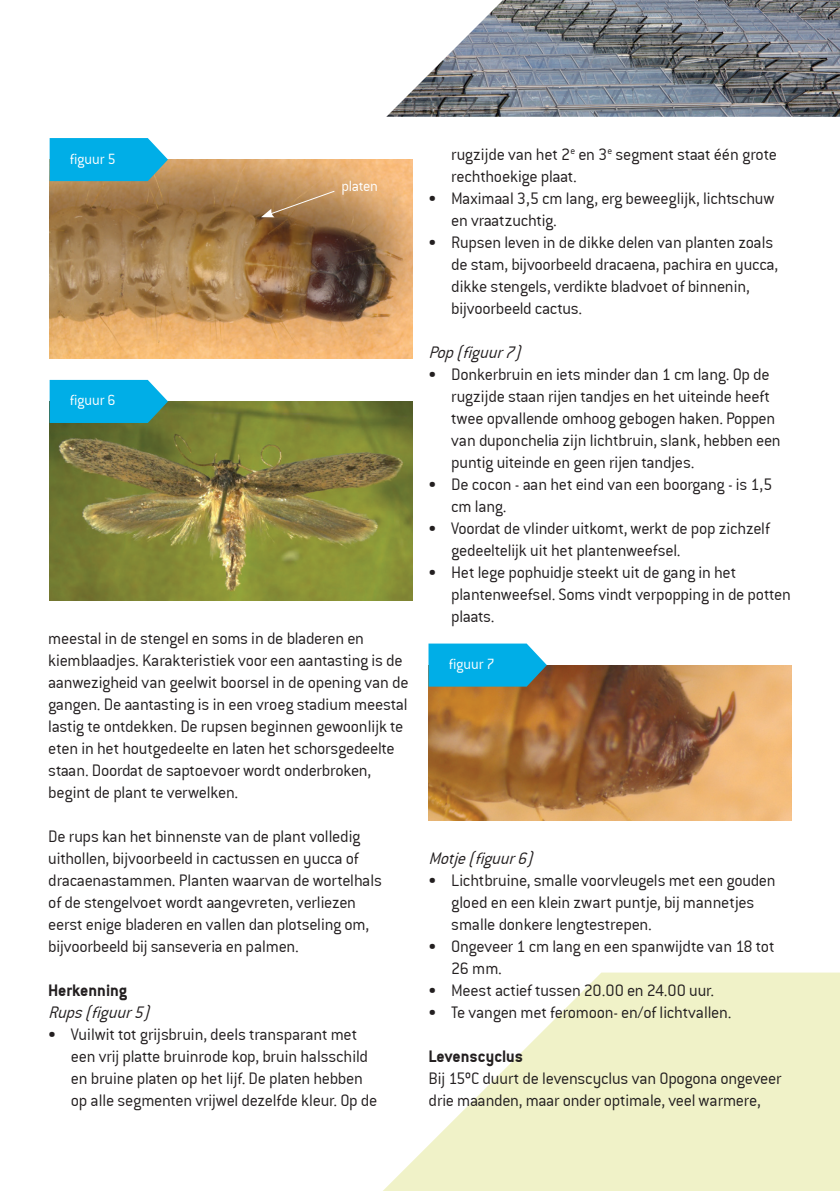
<style>
.page{position:relative;width:840px;height:1191px;background:#fff}
.page>*{position:absolute;margin:0;border:0;box-sizing:border-box;transform-origin:0 0}
.t1{font:18px/22px "Conduit ITCTT Light";letter-spacing:-.015em;color:#231f20}
.t2{font:italic 18px "Conduit ITCTT Light";color:#231f20}
.t3{font:18px "Conduit ITCTT Bold";color:#231f20}
.t4{font:16px "Conduit ITCTT Light";color:#fff}
</style>
<div class="page">
<svg style="left:383px;top:972px;width:456px;height:219px;fill:#f0f2c8"></svg>
<img style="left:386px;top:0;width:453px;height:117px">
<img style="left:50px;top:160px;width:362px;height:198px">
<svg style="left:50px;top:138px;width:118px;height:43px;background:#13b0e2"></svg>
<img style="left:50px;top:401px;width:362px;height:199px">
<svg style="left:50px;top:380px;width:118px;height:43px;background:#0faee0"></svg>
<svg style="left:261px;top:190px;width:74px;height:27px;background:#b0885b"></svg>
<img style="left:428px;top:665px;width:363px;height:155px">
<svg style="left:428px;top:643px;width:118px;height:43px;background:#13aee0"></svg>
<p class="t4" style="left:70px;top:150px;width:47px">figuur 5</p>
<p class="t4" style="left:70px;top:392px;width:47px">figuur 6</p>
<p class="t4" style="left:341px;top:178px;width:38px">platen</p>
<p class="t1" style="left:48px;top:627px;width:362px">meestal in de stengel en soms in de bladeren en kiemblaadjes. Karakteristiek voor een aantasting is de aanwezigheid van geelwit boorsel in de opening van de gangen. De aantasting is in een vroeg stadium meestal lastig te ontdekken. De rupsen beginnen gewoonlijk te eten in het houtgedeelte en laten het schorsgedeelte staan. Doordat de saptoevoer wordt onderbroken, begint de plant te verwelken.</p>
<p class="t1" style="left:48px;top:825px;width:335px">De rups kan het binnenste van de plant volledig uithollen, bijvoorbeeld in cactussen en yucca of dracaenastammen. Planten waarvan de wortelhals of de stengelvoet wordt aangevreten, verliezen eerst enige bladeren en vallen dan plotseling om, bijvoorbeeld bij sanseveria en palmen.</p>
<p class="t3" style="left:48px;top:980px;width:80px">Herkenning</p>
<p class="t2" style="left:48px;top:1003px;width:108px">Rups(figuur5)</p>
<p class="t1" style="left:71px;top:1023px;width:308px;text-indent:-23px">• Vuilwit tot grijsbruin, deels transparant met een vrij platte bruinrode kop, bruin halsschild en bruine platen op het lijf. De platen hebben op alle segmenten vrijwel dezelfde kleur. Op de</p>
<p class="t1" style="left:451px;top:143px;width:327px">rugzijde van het 2<sup>e</sup> en 3<sup>e</sup> segment staat één grote rechthoekige plaat.</p>
<p class="t1" style="left:451px;top:187px;width:324px;text-indent:-23px">• Maximaal 3,5 cm lang, erg beweeglijk, lichtschuw en vraatzuchtig.</p>
<p class="t1" style="left:451px;top:231px;width:328px;text-indent:-23px">• Rupsen leven in de dikke delen van planten zoals de stam, bijvoorbeeld dracaena, pachira en yucca, dikke stengels, verdikte bladvoet of binnenin, bijvoorbeeld cactus.</p>
<p class="t2" style="left:428px;top:343px;width:99px">Pop(figuur7)</p>
<p class="t1" style="left:451px;top:363px;width:331px;text-indent:-23px">• Donkerbruin en iets minder dan 1 cm lang. Op de rugzijde staan rijen tandjes en het uiteinde heeft twee opvallende omhoog gebogen haken. Poppen van duponchelia zijn lichtbruin, slank, hebben een puntig uiteinde en geen rijen tandjes.</p>
<p class="t1" style="left:451px;top:473px;width:322px;text-indent:-23px">• De cocon - aan het eind van een boorgang - is 1,5 cm lang.</p>
<p class="t1" style="left:451px;top:517px;width:320px;text-indent:-23px">• Voordat de vlinder uitkomt, werkt de pop zichzelf gedeeltelijk uit het plantenweefsel.</p>
<p class="t1" style="left:451px;top:561px;width:341px;text-indent:-23px">• Het lege pophuidje steekt uit de gang in het plantenweefsel. Soms vindt verpopping in de potten plaats.</p>
<p class="t4" style="left:448px;top:655px;width:47px">figuur 7</p>
<p class="t2" style="left:428px;top:849px;width:111px">Motje(figuur6)</p>
<p class="t1" style="left:451px;top:869px;width:326px;text-indent:-23px">• Lichtbruine, smalle voorvleugels met een gouden gloed en een klein zwart puntje, bij mannetjes smalle donkere lengtestrepen.</p>
<p class="t1" style="left:451px;top:935px;width:324px;text-indent:-23px">• Ongeveer 1 cm lang en een spanwijdte van 18 tot<br>26 mm.</p>
<p class="t1" style="left:428px;top:979px;width:287px">• Meest actief tussen 20.00 en 24.00 uur.</p>
<p class="t1" style="left:428px;top:1001px;width:304px">• Te vangen met feromoon- en/of lichtvallen.</p>
<p class="t3" style="left:428px;top:1046px;width:96px">Levenscyclus</p>
<p class="t1" style="left:428px;top:1067px;width:354px">Bij 15ºC duurt de levenscyclus van Opogona ongeveer drie maanden, maar onder optimale, veel warmere,</p>
</div>
